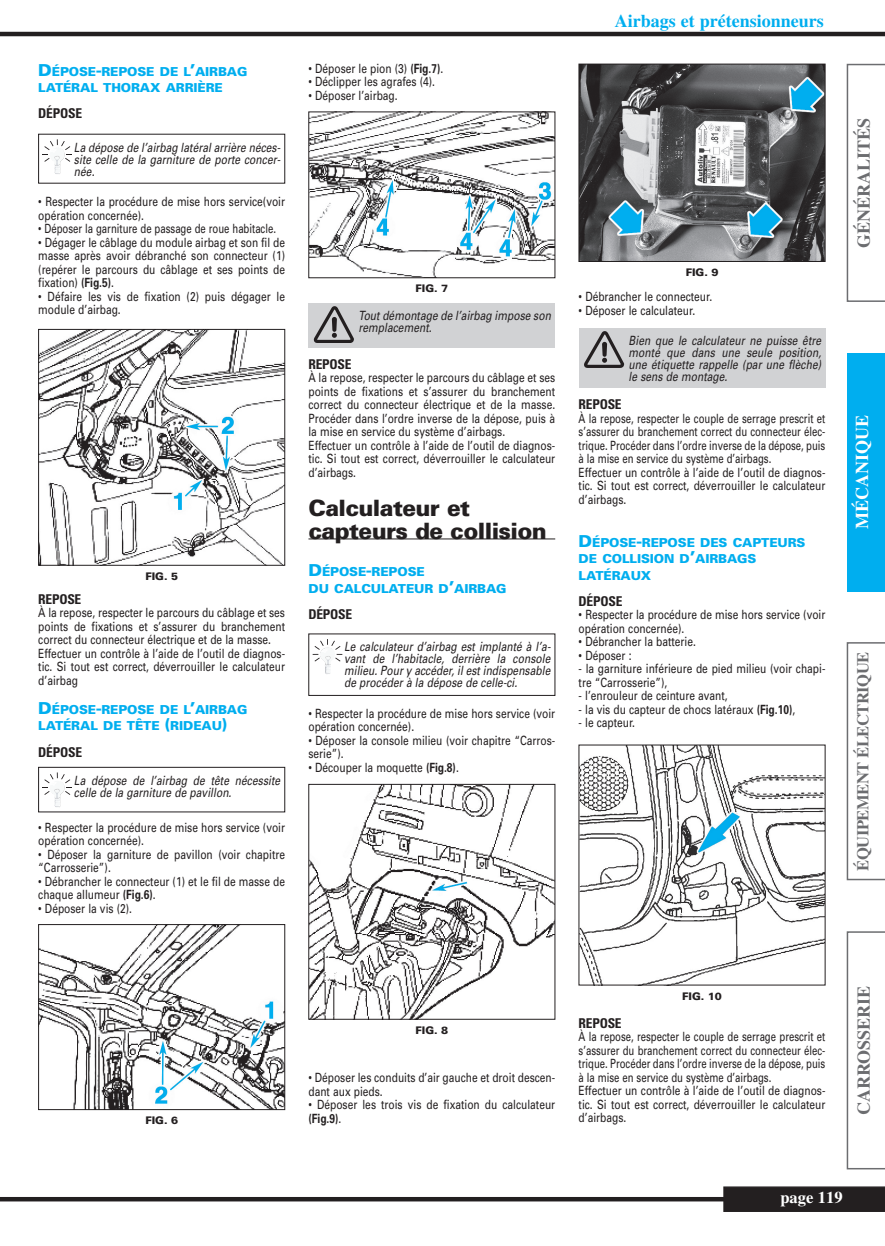
<style>
.page{position:relative;width:885px;height:1246px;background:#fff}
.page>*{position:absolute;margin:0;border:0;box-sizing:border-box;transform-origin:0 0}
.t1{font:900 22.5px/22.5px "Univers";letter-spacing:-.025em;color:#231f20}
.t2{font:700 18px "Times";color:#00aeef}
.t3{font:700 18px "Times";color:#6c6d70}
.t4{font:700 18px "Times";color:#fff}
.t5{font:700 16.5px "Times";letter-spacing:-.025em;color:#6c6d70}
.t6{font:700 16.5px "Times";color:#fff}
.t7{font:700 condensed 13.5px "Univers";letter-spacing:-.02em;color:#231f20}
.t8{font:12.75px/13.5px "Univers";color:#231f20;scale:.8 1}
.t9{font:12.75px/13.5px "Univers";color:#231f20;scale:.75 1}
.t10{font:italic 12.75px/12px "Univers";letter-spacing:.005em;color:#231f20;text-align:justify;scale:.8 1}
.t11{font:900 12.3px/16.5px "Univers";letter-spacing:-.01em;color:#00aeef}
.t12{font:900 10.5px "Univers";color:#231f20}
.s1{font-size:16.5px}
.s2{font-weight:700}
</style>
<div class="page">
<svg style="left:846px;top:64px;width:38px;height:238px"></svg>
<div style="left:846px;top:353px;width:38px;height:238px;background:#00aeef"></div>
<svg style="left:846px;top:642px;width:38px;height:238px"></svg>
<svg style="left:846px;top:931px;width:38px;height:238px"></svg>
<hr style="left:0;top:1197px;width:727px;height:4px;background:#231f20">
<div style="left:723px;top:1186px;width:161px;height:26px;background:#231f20"></div>
<hr style="left:0;top:32px;width:884px;height:4px;background:#231f20">
<svg style="left:42px;top:139px;width:30px;height:23px"></svg>
<img style="left:50px;top:148px;width:15px;height:26px">
<img style="left:40px;top:331px;width:243px;height:233px">
<div style="left:38px;top:329px;width:247px;height:237px;border:1px solid #231f20"></div>
<div style="left:38px;top:767px;width:247px;height:45px;border:1px solid #231f20"></div>
<svg style="left:42px;top:772px;width:30px;height:23px"></svg>
<img style="left:50px;top:781px;width:15px;height:26px">
<img style="left:40px;top:926px;width:243px;height:182px">
<div style="left:38px;top:924px;width:247px;height:186px;border:1px solid #231f20"></div>
<img style="left:310px;top:114px;width:243px;height:162px">
<div style="left:308px;top:303px;width:247px;height:45px;background:#d1d2d4"></div>
<svg style="left:314px;top:306px;width:40px;height:37px"></svg>
<hr style="left:308px;top:538px;width:247px;height:1px;background:#231f20">
<div style="left:308px;top:634px;width:247px;height:62px;border:1px solid #231f20"></div>
<svg style="left:312px;top:639px;width:30px;height:22px"></svg>
<img style="left:320px;top:647px;width:15px;height:27px">
<img style="left:310px;top:786px;width:243px;height:231px">
<div style="left:308px;top:784px;width:247px;height:235px;border:1px solid #231f20"></div>
<img style="left:580px;top:66px;width:243px;height:194px">
<div style="left:578px;top:64px;width:247px;height:198px;border:1px solid #231f20"></div>
<div style="left:578px;top:328px;width:247px;height:60px;background:#d1d2d4"></div>
<svg style="left:584px;top:331px;width:40px;height:37px"></svg>
<img style="left:580px;top:747px;width:243px;height:236px">
<p class="t11" style="left:38px;top:64px;width:211px"><span class="s1">D</span>ÉPOSE<span class="s1">-</span>REPOSE DE L<span class="s1">’</span>AIRBAG<br>LATÉRAL THORAX ARRIÈRE</p>
<p class="t7" style="left:38px;top:109px;width:45px">DÉPOSE</p>
<p class="t10" style="left:74px;top:142px;width:259px">La dépose de l’airbag latéral arrière néces&shy;site celle de la garniture de porte concer&shy;née.</p>
<p class="t8" style="left:38px;top:196px;width:310px">• Respecter la procédure de mise hors service(voir opération concernée).</p>
<p class="t9" style="left:38px;top:223px;width:318px">• Déposer la garniture de passage de roue habitacle.</p>
<p class="t8" style="left:38px;top:236px;width:310px;text-align:justify">• Dégager le câblage du module airbag et son fil de masse après avoir débranché son connecteur (1) (repérer le parcours du câblage et ses points de fixation) <span class="s2">(Fig.5)</span>.</p>
<p class="t8" style="left:38px;top:290px;width:310px">• Défaire les vis de fixation (2) puis dégager le module d’airbag.</p>
<p class="t12" style="left:145px;top:572px;width:34px">FIG. 5</p>
<p class="t7" style="left:38px;top:594px;width:45px">REPOSE</p>
<p class="t8" style="left:38px;top:607px;width:310px">À la repose, respecter le parcours du câblage et ses points de fixations et s’assurer du branchement correct du connecteur électrique et de la masse.<br>Effectuer un contrôle à l’aide de l’outil de diagnos&shy;tic. Si tout est correct, déverrouiller le calculateur d’airbag</p>
<p class="t11" style="left:38px;top:702px;width:211px"><span class="s1">D</span>ÉPOSE<span class="s1">-</span>REPOSE DE L<span class="s1">’</span>AIRBAG<br>LATÉRAL DE TÊTE <span class="s1">(</span>RIDEAU<span class="s1">)</span></p>
<p class="t7" style="left:38px;top:747px;width:45px">DÉPOSE</p>
<p class="t10" style="left:74px;top:775px;width:259px">La dépose de l’airbag de tête nécessite celle de la garniture de pavillon.</p>
<p class="t8" style="left:38px;top:822px;width:310px">• Respecter la procédure de mise hors service (voir opération concernée).</p>
<p class="t8" style="left:38px;top:849px;width:310px">• Déposer la garniture de pavillon (voir chapitre “Carrosserie”).</p>
<p class="t8" style="left:38px;top:876px;width:310px">• Débrancher le connecteur (1) et le fil de masse de chaque allumeur <span class="s2">(Fig.6)</span>.</p>
<p class="t8" style="left:38px;top:903px;width:119px">• Déposer la vis (2).</p>
<p class="t8" style="left:308px;top:63px;width:170px">• Déposer le pion (3) <span class="s2">(Fig.7)</span>.</p>
<p class="t8" style="left:308px;top:76px;width:160px">• Déclipper les agrafes (4).</p>
<p class="t8" style="left:308px;top:90px;width:113px">• Déposer l’airbag.</p>
<h2 class="t2" style="left:615px;top:15px;width:210px">Airbags et prétensionneurs</h2>
<p class="t12" style="left:415px;top:285px;width:34px">FIG. 7</p>
<p class="t10" style="left:358px;top:311px;width:242px">Tout démontage de l’airbag impose son remplacement.</p>
<p class="t7" style="left:308px;top:359px;width:45px">REPOSE</p>
<p class="t8" style="left:308px;top:372px;width:310px">À la repose, respecter le parcours du câblage et ses points de fixations et s’assurer du branchement correct du connecteur électrique et de la masse.<br>Procéder dans l’ordre inverse de la dépose, puis à la mise en service du système d’airbags.<br>Effectuer un contrôle à l’aide de l’outil de diagnos&shy;tic. Si tout est correct, déverrouiller le calculateur d’airbags.</p>
<h1 class="t1" style="left:308px;top:499px;width:240px">Calculateur et capteurs de collision</h1>
<p class="t11" style="left:308px;top:565px;width:199px"><span class="s1">D</span>ÉPOSE<span class="s1">-</span>REPOSE<br>DU CALCULATEUR D<span class="s1">’</span>AIRBAG</p>
<p class="t7" style="left:308px;top:609px;width:45px">DÉPOSE</p>
<p class="t10" style="left:344px;top:642px;width:259px">Le calculateur d’airbag est implanté à l’a&shy;vant de l’habitacle, derrière la console milieu. Pour y accéder, il est indispensable de procéder à la dépose de celle-ci.</p>
<p class="t8" style="left:308px;top:707px;width:310px">• Respecter la procédure de mise hors service (voir opération concernée).</p>
<p class="t8" style="left:308px;top:734px;width:310px">• Déposer la console milieu (voir chapitre “Carros&shy;serie”).</p>
<p class="t8" style="left:308px;top:761px;width:189px">• Découper la moquette <span class="s2">(Fig.8)</span>.</p>
<p class="t12" style="left:685px;top:268px;width:34px">FIG. 9</p>
<p class="t8" style="left:578px;top:291px;width:168px">• Débrancher le connecteur.</p>
<p class="t8" style="left:578px;top:305px;width:147px">• Déposer le calculateur.</p>
<p class="t10" style="left:628px;top:336px;width:242px">Bien que le calculateur ne puisse être monté que dans une seule position, une étiquette rappelle (par une flèche) le sens de montage.</p>
<p class="t7" style="left:578px;top:400px;width:45px">REPOSE</p>
<p class="t9" style="left:578px;top:413px;width:330px">À la repose, respecter le couple de serrage prescrit et s’assurer du branchement correct du connecteur élec&shy;trique. Procéder dans l’ordre inverse de la dépose, puis à la mise en service du système d’airbags.<br>Effectuer un contrôle à l’aide de l’outil de diagnos&shy;tic. Si tout est correct, déverrouiller le calculateur d’airbags.</p>
<p class="t11" style="left:578px;top:535px;width:228px"><span class="s1">D</span>ÉPOSE<span class="s1">-</span>REPOSE DES CAPTEURS<br>DE COLLISION D<span class="s1">’</span>AIRBAGS<br>LATÉRAUX</p>
<p class="t7" style="left:578px;top:596px;width:45px">DÉPOSE</p>
<p class="t8" style="left:578px;top:609px;width:310px">• Respecter la procédure de mise hors service (voir opération concernée).</p>
<p class="t8" style="left:578px;top:636px;width:148px">• Débrancher la batterie.</p>
<p class="t8" style="left:578px;top:650px;width:68px">• Déposer :</p>
<p class="t8" style="left:578px;top:663px;width:310px">- la garniture inférieure de pied milieu (voir chapi&shy;tre “Carrosserie”),</p>
<p class="t8" style="left:578px;top:690px;width:188px">- l’enrouleur de ceinture avant,</p>
<p class="t8" style="left:578px;top:704px;width:272px">- la vis du capteur de chocs latéraux <span class="s2">(Fig.10)</span>,</p>
<p class="t8" style="left:578px;top:717px;width:72px">- le capteur.</p>
<h2 class="t3" style="left:857px;top:248px;width:132px;rotate:-90deg">GÉNÉRALITÉS</h2>
<h2 class="t4" style="left:856px;top:529px;width:115px;rotate:-90deg">MÉCANIQUE</h2>
<p class="t5" style="left:857px;top:870px;width:220px;rotate:-90deg">ÉQUIPEMENT ÉLECTRIQUE</p>
<p class="t12" style="left:145px;top:1116px;width:34px">FIG. 6</p>
<p class="t12" style="left:415px;top:1026px;width:34px">FIG. 8</p>
<p class="t8" style="left:308px;top:1072px;width:310px">• Déposer les conduits d’air gauche et droit descen&shy;dant aux pieds.</p>
<p class="t8" style="left:308px;top:1099px;width:310px">• Déposer les trois vis de fixation du calculateur <span class="s2">(Fig.9)</span>.</p>
<p class="t12" style="left:682px;top:992px;width:41px">FIG. 10</p>
<p class="t7" style="left:578px;top:1018px;width:45px">REPOSE</p>
<p class="t9" style="left:578px;top:1031px;width:330px">À la repose, respecter le couple de serrage prescrit et s’assurer du branchement correct du connecteur élec&shy;trique. Procéder dans l’ordre inverse de la dépose, puis à la mise en service du système d’airbags.<br>Effectuer un contrôle à l’aide de l’outil de diagnos&shy;tic. Si tout est correct, déverrouiller le calculateur d’airbags.</p>
<h2 class="t3" style="left:857px;top:1115px;width:131px;rotate:-90deg">CARROSSERIE</h2>
<p class="t6" style="left:780px;top:1192px;width:64px">page 119</p>
</div>
